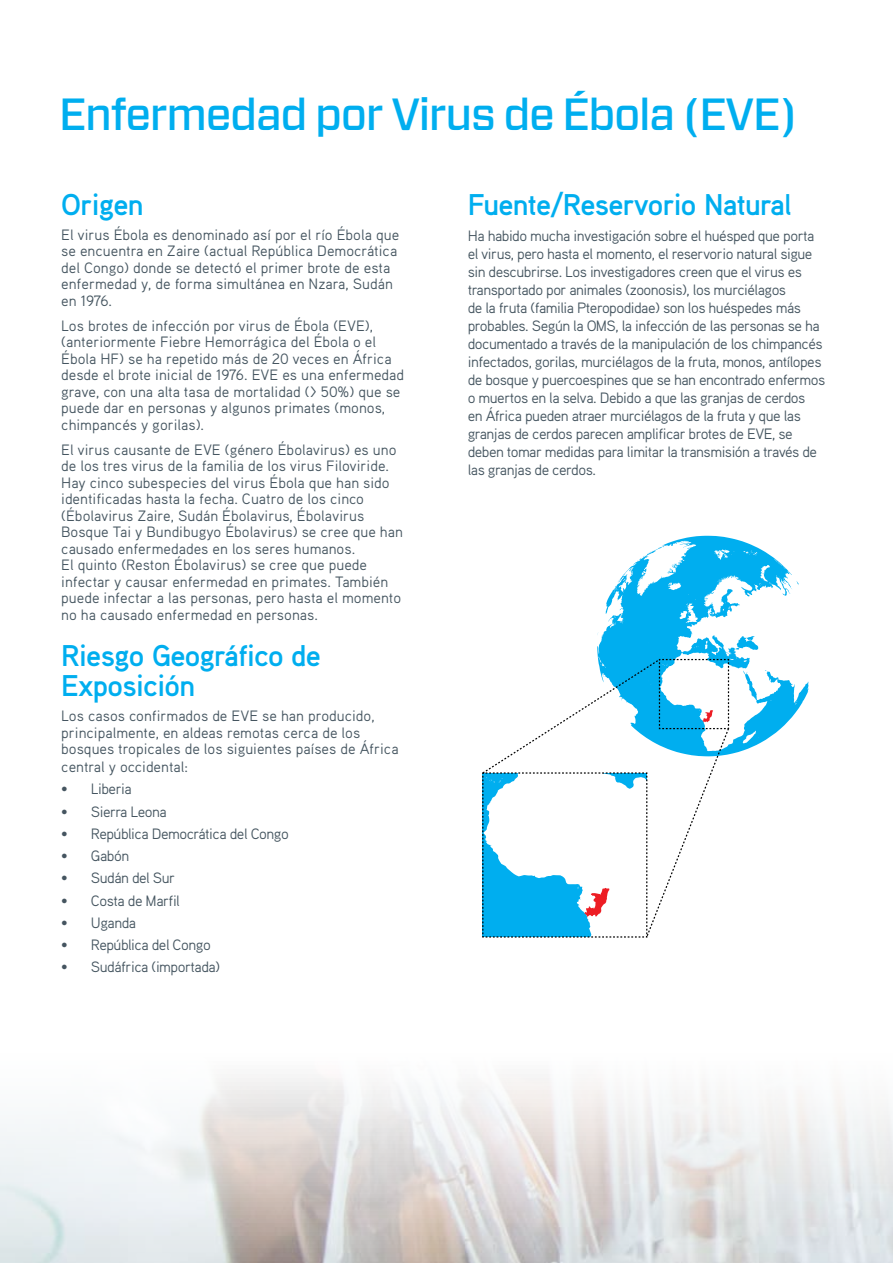
<style>
.page{position:relative;width:893px;height:1263px;background:#fff}
.page>*{position:absolute;margin:0;border:0;box-sizing:border-box;transform-origin:0 0}
.t1{font:500 45px "Forza";letter-spacing:-.03em;color:#00aeef}
.t2{font:700 30px/30px "Aaux Pro OT";letter-spacing:-.025em;color:#00aeef}
.t3{font:15px/16.5px "Aaux Pro OT";color:#455560}
.t4{font:15px/18px "Aaux Pro OT";letter-spacing:-.035em;color:#455560}
</style>
<div class="page">
<img style="left:0;top:1078px;width:893px;height:185px">
<svg style="left:604px;top:536px;width:205px;height:217px"></svg>
<svg style="left:770px;top:677px;width:7px;height:2px"></svg>
<svg style="left:723px;top:553px;width:7px;height:2px"></svg>
<svg style="left:686px;top:544px;width:6px;height:11px"></svg>
<svg style="left:745px;top:550px;width:54px;height:39px"></svg>
<svg style="left:716px;top:575px;width:16px;height:8px"></svg>
<svg style="left:606px;top:604px;width:17px;height:21px"></svg>
<svg style="left:686px;top:602px;width:7px;height:9px"></svg>
<svg style="left:717px;top:602px;width:13px;height:13px"></svg>
<svg style="left:709px;top:590px;width:6px;height:4px"></svg>
<svg style="left:637px;top:551px;width:15px;height:10px"></svg>
<svg style="left:658px;top:543px;width:18px;height:6px"></svg>
<svg style="left:614px;top:570px;width:40px;height:26px"></svg>
<svg style="left:482px;top:632px;width:255px;height:306px"></svg>
<h1 class="t1" style="left:59px;top:85px;width:740px">Enfermedad por Virus de Ébola (EVE)</h1>
<h2 class="t2" style="left:61px;top:188px;width:84px">Origen</h2>
<p class="t3" style="left:61px;top:226px;width:340px">El virus Ébola es denominado así por el río Ébola que se encuentra en Zaire (actual República Democrática del Congo) donde se detectó el primer brote de esta enfermedad y, de forma simultánea en Nzara, Sudán en 1976.</p>
<p class="t3" style="left:61px;top:317px;width:344px">Los brotes de infección por virus de Ébola (EVE), (anteriormente Fiebre Hemorrágica del Ébola o el Ébola HF) se ha repetido más de 20 veces en África desde el brote inicial de 1976. EVE es una enfermedad grave, con una alta tasa de mortalidad (&gt; 50%) que se puede dar en personas y algunos primates (monos, chimpancés y gorilas).</p>
<p class="t3" style="left:61px;top:441px;width:343px">El virus causante de EVE (género Ébolavirus) es uno de los tres virus de la familia de los virus Filoviride.<br>Hay cinco subespecies del virus Ébola que han sido identificadas hasta la fecha. Cuatro de los cinco (Ébolavirus Zaire, Sudán Ébolavirus, Ébolavirus Bosque Tai y Bundibugyo Ébolavirus) se cree que han causado enfermedades en los seres humanos.<br>El quinto (Reston Ébolavirus) se cree que puede infectar y causar enfermedad en primates. También puede infectar a las personas, pero hasta el momento no ha causado enfermedad en personas.</p>
<h2 class="t2" style="left:61px;top:640px;width:261px">Riesgo Geográfico de<br>Exposición</h2>
<p class="t3" style="left:61px;top:707px;width:339px">Los casos confirmados de EVE se han producido, principalmente, en aldeas remotas cerca de los bosques tropicales de los siguientes países de África</p>
<p class="t3" style="left:61px;top:758px;width:128px">central y occidental:</p>
<p class="t4" style="left:61px;top:780px;width:72px">• Liberia</p>
<p class="t4" style="left:61px;top:802px;width:107px">• Sierra Leona</p>
<p class="t4" style="left:61px;top:824px;width:229px">• República Democrática del Congo</p>
<p class="t3" style="left:61px;top:847px;width:70px">• Gabón</p>
<p class="t4" style="left:61px;top:869px;width:115px">• Sudán del Sur</p>
<p class="t4" style="left:61px;top:891px;width:120px">• Costa de Marfil</p>
<p class="t3" style="left:61px;top:914px;width:76px">• Uganda</p>
<p class="t4" style="left:61px;top:935px;width:151px">• República del Congo</p>
<p class="t4" style="left:61px;top:958px;width:160px">• Sudáfrica (importada)</p>
<h2 class="t2" style="left:468px;top:188px;width:325px">Fuente/Reservorio Natural</h2>
<p class="t4" style="left:468px;top:226px;width:359px">Ha habido mucha investigación sobre el huésped que porta el virus, pero hasta el momento, el reservorio natural sigue sin descubrirse. Los investigadores creen que el virus es transportado por animales (zoonosis), los murciélagos<br>de la fruta (familia Pteropodidae) son los huéspedes más probables. Según la OMS, la infección de las personas se ha documentado a través de la manipulación de los chimpancés infectados, gorilas, murciélagos de la fruta, monos, antílopes de bosque y puercoespines que se han encontrado enfermos o muertos en la selva. Debido a que las granjas de cerdos<br>en África pueden atraer murciélagos de la fruta y que las granjas de cerdos parecen amplificar brotes de EVE, se deben tomar medidas para limitar la transmisión a través de las granjas de cerdos.</p>
</div>
